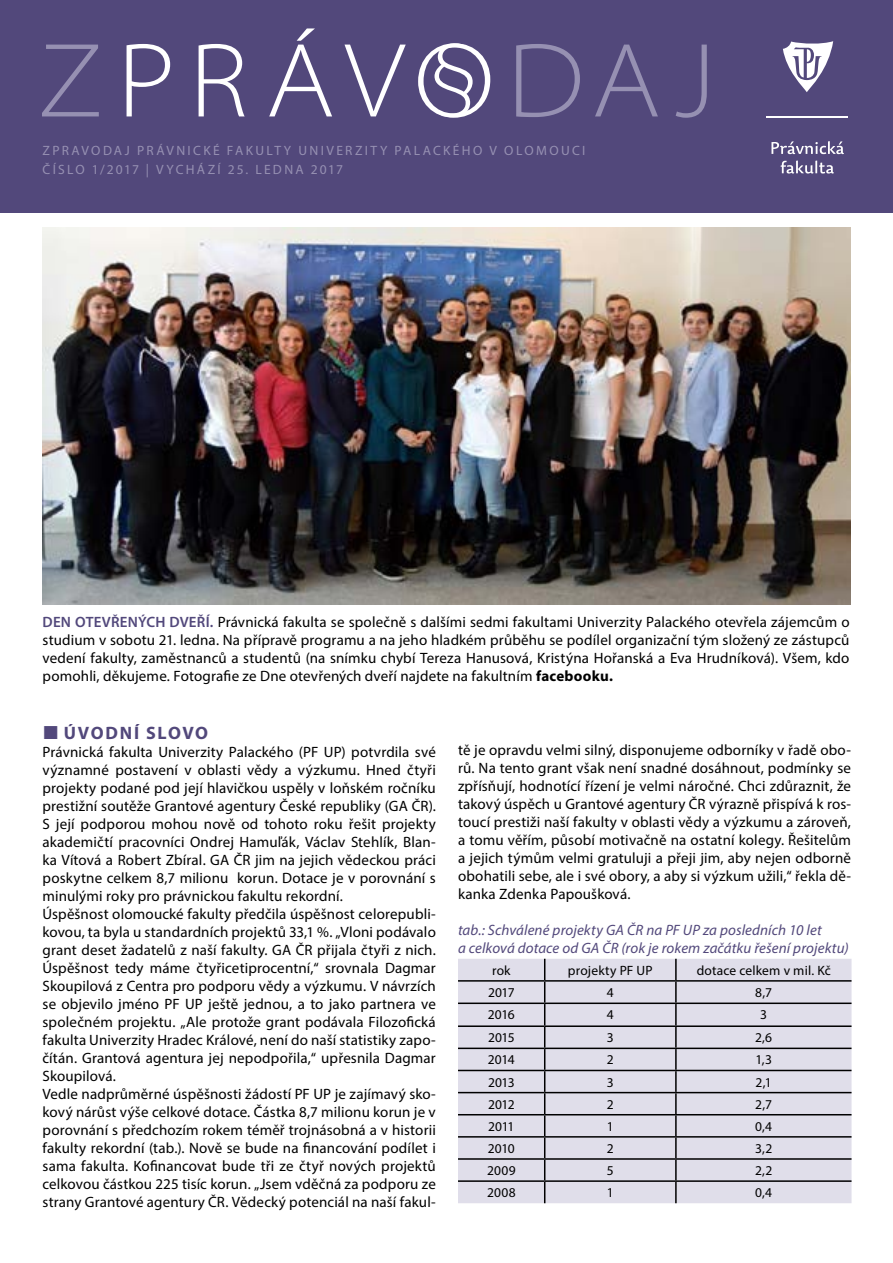
<style>
.page{position:relative;width:893px;height:1263px;background:#fff}
.page>*{position:absolute;margin:0;border:0;box-sizing:border-box;transform-origin:0 0}
.t1{font:700 18px "Myriad Pro";letter-spacing:.095em;color:#52487b}
.t2{font:15px/18px "Myriad Pro";letter-spacing:.01em;color:#000;text-align:justify}
.t3{font:italic 15px/18px "Myriad Pro";letter-spacing:.005em;color:#52487b}
.t4{font:13.5px "Myriad Pro";letter-spacing:.005em;color:#000}
.t5{font:13.5px/19.5px "Myriad Pro";letter-spacing:.17em;color:#9690b2}
.s1{font-weight:600;color:#52487b}
.s2{font-weight:700}
</style>
<div class="page">
<div style="left:0;top:0;width:893px;height:213px;background:#52487b"></div>
<svg style="left:516px;top:44px;width:191px;height:74px"></svg>
<svg style="left:42px;top:45px;width:57px;height:71px"></svg>
<svg style="left:127px;top:28px;width:363px;height:90px"></svg>
<hr style="left:766px;top:116px;width:82px;height:1px;background:#fff">
<svg style="left:771px;top:141px;width:73px;height:13px"></svg>
<svg style="left:781px;top:161px;width:53px;height:13px"></svg>
<svg style="left:783px;top:41px;width:50px;height:51px"></svg>
<div style="left:458px;top:959px;width:393px;height:244px;background:#e0deea"></div>
<hr style="left:675px;top:959px;width:2px;height:21px;background:#000">
<hr style="left:458px;top:980px;width:87px;height:2px;background:#000">
<hr style="left:545px;top:980px;width:131px;height:2px;background:#000">
<hr style="left:676px;top:980px;width:175px;height:2px;background:#000">
<hr style="left:675px;top:982px;width:2px;height:20px;background:#000">
<hr style="left:458px;top:1002px;width:87px;height:2px;background:#000">
<hr style="left:545px;top:1002px;width:131px;height:2px;background:#000">
<hr style="left:676px;top:1002px;width:175px;height:2px;background:#000">
<hr style="left:675px;top:1004px;width:2px;height:21px;background:#000">
<hr style="left:458px;top:1025px;width:87px;height:2px;background:#000">
<hr style="left:545px;top:1025px;width:131px;height:2px;background:#000">
<hr style="left:676px;top:1025px;width:175px;height:2px;background:#000">
<hr style="left:675px;top:1027px;width:2px;height:20px;background:#000">
<hr style="left:458px;top:1047px;width:87px;height:2px;background:#000">
<hr style="left:545px;top:1047px;width:131px;height:2px;background:#000">
<hr style="left:676px;top:1047px;width:175px;height:2px;background:#000">
<hr style="left:675px;top:1049px;width:2px;height:21px;background:#000">
<hr style="left:458px;top:1070px;width:87px;height:1px;background:#000">
<hr style="left:545px;top:1070px;width:131px;height:1px;background:#000">
<hr style="left:676px;top:1070px;width:175px;height:1px;background:#000">
<hr style="left:675px;top:1071px;width:2px;height:21px;background:#000">
<hr style="left:458px;top:1092px;width:87px;height:1px;background:#000">
<hr style="left:545px;top:1092px;width:131px;height:1px;background:#000">
<hr style="left:676px;top:1092px;width:175px;height:1px;background:#000">
<hr style="left:675px;top:1093px;width:2px;height:21px;background:#000">
<hr style="left:458px;top:1114px;width:87px;height:1px;background:#000">
<hr style="left:545px;top:1114px;width:131px;height:1px;background:#000">
<hr style="left:676px;top:1114px;width:175px;height:1px;background:#000">
<hr style="left:675px;top:1115px;width:2px;height:21px;background:#000">
<hr style="left:458px;top:1136px;width:87px;height:1px;background:#000">
<hr style="left:545px;top:1136px;width:131px;height:1px;background:#000">
<hr style="left:676px;top:1136px;width:175px;height:1px;background:#000">
<hr style="left:675px;top:1137px;width:2px;height:21px;background:#000">
<hr style="left:458px;top:1158px;width:87px;height:2px;background:#000">
<hr style="left:545px;top:1158px;width:131px;height:2px;background:#000">
<hr style="left:676px;top:1158px;width:175px;height:2px;background:#000">
<hr style="left:675px;top:1160px;width:2px;height:20px;background:#000">
<hr style="left:458px;top:1180px;width:87px;height:2px;background:#000">
<hr style="left:545px;top:1180px;width:131px;height:2px;background:#000">
<svg style="left:544px;top:959px;width:1px;height:244px"></svg>
<hr style="left:676px;top:1180px;width:175px;height:2px;background:#000">
<hr style="left:675px;top:1182px;width:2px;height:21px;background:#000">
<img style="left:43px;top:227px;width:807px;height:377px">
<p class="t5" style="left:43px;top:140px;width:544px">ZPRAVODAJ PRÁVNICKÉ FAKULTY UNIVERZITY PALACKÉHO V OLOMOUCI<br>ČÍSLO 1/2017 | VYCHÁZÍ 25. LEDNA 2017</p>
<p class="t2" style="left:43px;top:613px;width:808px"><span class="s1">DEN OTEVŘENÝCH DVEŘÍ.</span> Právnická fakulta se společně s dalšími sedmi fakultami Univerzity Palackého otevřela zájemcům o studium v sobotu 21. ledna. Na přípravě programu a na jeho hladkém průběhu se podílel organizační tým složený ze zástupců vedení fakulty, zaměstnanců a studentů (na snímku chybí Tereza Hanusová, Kristýna Hořanská a Eva Hrudníková). Všem, kdo pomohli, děkujeme. Fotografie ze Dne otevřených dveří najdete na fakultním <span class="s2">facebooku.</span></p>
<p class="t1" style="left:64px;top:721px;width:146px">ÚVODNÍ SLOVO</p>
<p class="t2" style="left:43px;top:742px;width:395px;text-align:left">Právnická fakulta Univerzity Palackého (PF UP) potvrdila své významné postavení v oblasti vědy a výzkumu. Hned čtyři projekty podané pod její hlavičkou uspěly v loňském ročníku prestižní soutěže Grantové agentury České republiky (GA ČR).<br>S její podporou mohou nově od tohoto roku řešit projekty akademičtí pracovníci Ondrej Hamuľák, Václav Stehlík, Blan&shy;ka Vítová a Robert Zbíral. GA ČR jim na jejich vědeckou práci poskytne celkem 8,7 milionu korun. Dotace je v porovnání s minulými roky pro právnickou fakultu rekordní.<br>Úspěšnost olomoucké fakulty předčila úspěšnost celorepubli&shy;kovou, ta byla u standardních projektů 33,1 %. „Vloni podávalo grant deset žadatelů z naší fakulty. GA ČR přijala čtyři z nich.<br>Úspěšnost tedy máme čtyřicetiprocentní,“ srovnala Dagmar Skoupilová z Centra pro podporu vědy a výzkumu. V návrzích se objevilo jméno PF UP ještě jednou, a to jako partnera ve společném projektu. „Ale protože grant podávala Filozofická fakulta Univerzity Hradec Králové, není do naší statistiky zapo&shy;čítán. Grantová agentura jej nepodpořila,“ upřesnila Dagmar Skoupilová.<br>Vedle nadprůměrné úspěšnosti žádostí PF UP je zajímavý sko&shy;kový nárůst výše celkové dotace. Částka 8,7 milionu korun je v porovnání s předchozím rokem téměř trojnásobná a v historii fakulty rekordní (tab.). Nově se bude na financování podílet i sama fakulta. Kofinancovat bude tři ze čtyř nových projektů celkovou částkou 225 tisíc korun. „Jsem vděčná za podporu ze strany Grantové agentury ČR. Vědecký potenciál na naší fakul-</p>
<p class="t2" style="left:458px;top:740px;width:395px">tě je opravdu velmi silný, disponujeme odborníky v řadě obo&shy;rů. Na tento grant však není snadné dosáhnout, podmínky se zpřísňují, hodnotící řízení je velmi náročné. Chci zdůraznit, že takový úspěch u Grantové agentury ČR výrazně přispívá k ros&shy;toucí prestiži naší fakulty v oblasti vědy a výzkumu a zároveň, a tomu věřím, působí motivačně na ostatní kolegy. Řešitelům a jejich týmům velmi gratuluji a přeji jim, aby nejen odborně obohatili sebe, ale i své obory, a aby si výzkum užili,“ řekla dě&shy;kanka Zdenka Papoušková.</p>
<p class="t3" style="left:458px;top:920px;width:392px">tab.: Schválené projekty GA ČR na PF UP za posledních 10 let<br>a celková dotace od GA ČR (rok je rokem začátku řešení projektu)</p>
<p class="t4" style="left:492px;top:962px;width:20px">rok</p>
<p class="t4" style="left:568px;top:962px;width:86px">projekty PF UP</p>
<p class="t4" style="left:697px;top:962px;width:136px">dotace celkem v mil. Kč</p>
<p class="t4" style="left:488px;top:984px;width:28px">2017</p>
<p class="t4" style="left:607px;top:984px;width:8px">4</p>
<p class="t4" style="left:755px;top:984px;width:18px">8,7</p>
<p class="t4" style="left:488px;top:1006px;width:28px">2016</p>
<p class="t4" style="left:607px;top:1006px;width:8px">4</p>
<p class="t4" style="left:760px;top:1006px;width:8px">3</p>
<p class="t4" style="left:488px;top:1029px;width:28px">2015</p>
<p class="t4" style="left:607px;top:1029px;width:8px">3</p>
<p class="t4" style="left:755px;top:1029px;width:19px">2,6</p>
<p class="t4" style="left:488px;top:1051px;width:28px">2014</p>
<p class="t4" style="left:607px;top:1051px;width:8px">2</p>
<p class="t4" style="left:755px;top:1051px;width:18px">1,3</p>
<p class="t4" style="left:488px;top:1074px;width:28px">2013</p>
<p class="t4" style="left:607px;top:1074px;width:8px">3</p>
<p class="t4" style="left:756px;top:1074px;width:18px">2,1</p>
<p class="t4" style="left:488px;top:1096px;width:28px">2012</p>
<p class="t4" style="left:607px;top:1096px;width:8px">2</p>
<p class="t4" style="left:755px;top:1096px;width:18px">2,7</p>
<p class="t4" style="left:488px;top:1118px;width:28px">2011</p>
<p class="t4" style="left:607px;top:1118px;width:8px">1</p>
<p class="t4" style="left:755px;top:1118px;width:18px">0,4</p>
<p class="t4" style="left:488px;top:1140px;width:28px">2010</p>
<p class="t4" style="left:607px;top:1140px;width:8px">2</p>
<p class="t4" style="left:755px;top:1140px;width:19px">3,2</p>
<p class="t4" style="left:487px;top:1162px;width:30px">2009</p>
<p class="t4" style="left:607px;top:1162px;width:8px">5</p>
<p class="t4" style="left:755px;top:1162px;width:19px">2,2</p>
<p class="t4" style="left:487px;top:1184px;width:30px">2008</p>
<p class="t4" style="left:607px;top:1184px;width:8px">1</p>
<p class="t4" style="left:755px;top:1184px;width:18px">0,4</p>
</div>
